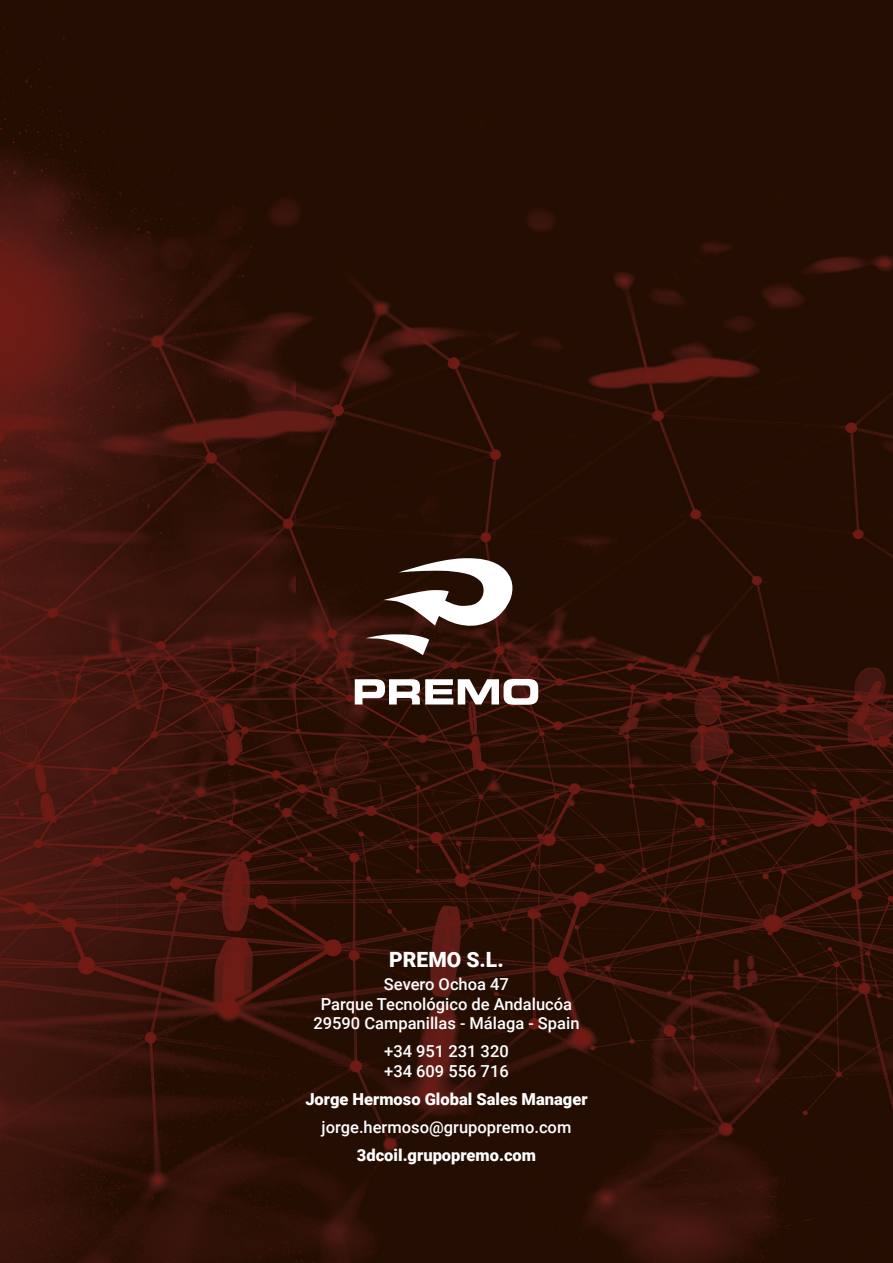
<style>
.page{position:relative;width:893px;height:1263px;background:#fff}
.page>*{position:absolute;margin:0;border:0;box-sizing:border-box;transform-origin:0 0}
.t1{font:900 21px "Roboto";color:#fff}
.t2{font:500 16.5px/19.5px "Roboto";color:#fff;text-align:center}
.t3{font:900 16.5px "Roboto";color:#fff}
</style>
<div class="page">
<img style="left:0;top:0;width:893px;height:1263px">
<svg style="left:384px;top:558px;width:132px;height:69px"></svg>
<svg style="left:366px;top:634px;width:63px;height:21px"></svg>
<svg style="left:355px;top:679px;width:183px;height:26px"></svg>
<p class="t1" style="left:389px;top:944px;width:116px">PREMO S.L.</p>
<p class="t2" style="left:313px;top:974px;width:268px">Severo Ochoa 47<br>Parque Tecnológico de Andalucóa<br>29590 Campanillas - Málaga - Spain</p>
<p class="t2" style="left:384px;top:1041px;width:126px;text-align:left">+34 951 231 320 +34 609 556 716</p>
<p class="t3" style="left:305px;top:1087px;width:284px">Jorge Hermoso Global Sales Manager</p>
<p class="t2" style="left:322px;top:1117px;width:251px">jorge.hermoso@grupopremo.com</p>
<p class="t3" style="left:357px;top:1143px;width:181px">3dcoil.grupopremo.com</p>
</div>
